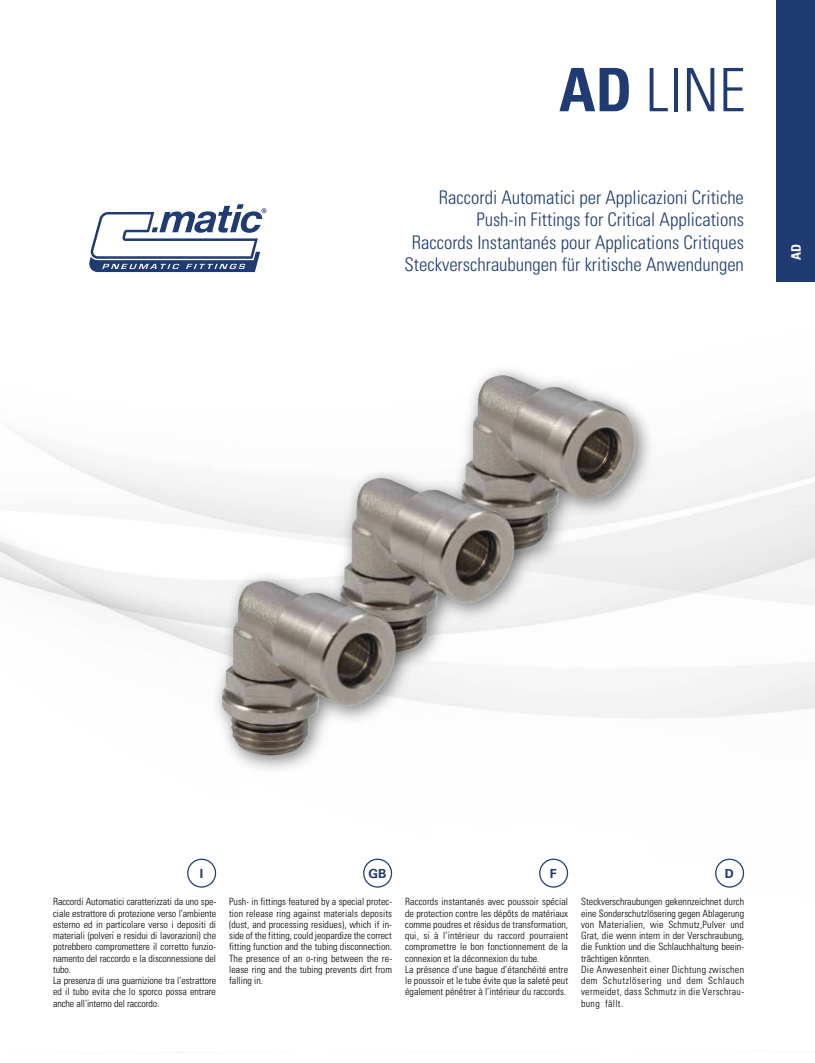
<style>
.page{position:relative;width:815px;height:1063px;background:#fff}
.page>*{position:absolute;margin:0;border:0;box-sizing:border-box;transform-origin:0 0}
.t1{font:300 condensed 60px "Univers";color:#1f3b71}
.t2{font:300 condensed 18.75px/22.5px "Univers";color:#1f3b71;text-align:right}
.t3{font:700 condensed 13.12px "Univers";color:#fff}
.t4{font:700 12.5px "Univers";color:#1f3b71}
.t5{font:300 condensed 10px/11.2px "Univers";color:#000}
.s1{font-weight:700}
</style>
<div class="page">
<img style="left:0;top:209px;width:815px;height:844px">
<svg style="left:89px;top:204px;width:177px;height:68px"></svg>
<img style="left:445px;top:358px;width:216px;height:218px">
<img style="left:461px;top:375px;width:181px;height:180px">
<img style="left:323px;top:460px;width:217px;height:218px">
<img style="left:340px;top:478px;width:181px;height:179px">
<img style="left:205px;top:564px;width:216px;height:216px">
<img style="left:221px;top:581px;width:182px;height:179px">
<div style="left:715px;top:859px;width:29px;height:29px;border:1px solid #1f3b71;border-radius:50%"></div>
<div style="left:539px;top:859px;width:29px;height:29px;border:1px solid #1f3b71;border-radius:50%"></div>
<div style="left:363px;top:859px;width:29px;height:29px;border:1px solid #1f3b71;border-radius:50%"></div>
<div style="left:187px;top:859px;width:29px;height:29px;border:1px solid #1f3b71;border-radius:50%"></div>
<div style="left:776px;top:0;width:39px;height:282px;background:#1f3b71"></div>
<h1 class="t1" style="left:559px;top:54px;width:188px"><span class="s1">AD</span> LINE</h1>
<h2 class="t2" style="left:405px;top:186px;width:341px">Raccordi Automatici per Applicazioni Critiche Push-in Fittings for Critical Applications<br>Raccords Instantanés pour Applications Critiques Steckverschraubungen für kritische Anwendungen</h2>
<h3 class="t3" style="left:788px;top:260px;width:18px;rotate:-90deg">AD</h3>
<p class="t4" style="left:200px;top:866px;width:5px">I</p>
<p class="t4" style="left:368px;top:866px;width:20px">GB</p>
<p class="t4" style="left:550px;top:866px;width:8px">F</p>
<p class="t4" style="left:725px;top:866px;width:11px">D</p>
<p class="t5" style="left:53px;top:896px;width:165px">Raccordi Automatici caratterizzati da uno spe&shy;ciale estrattore di protezione verso l’ambiente esterno ed in particolare verso i depositi di materiali (polveri e residui di lavorazioni) che potrebbero compromettere il corretto funzio&shy;namento del raccordo e la disconnessione del tubo.<br>La presenza di una guarnizione tra l’estrattore ed il tubo evita che lo sporco possa entrare anche all’interno del raccordo.</p>
<p class="t5" style="left:229px;top:896px;width:165px;text-align:justify">Push- in fittings featured by a special protec&shy;tion release ring against materials deposits (dust, and processing residues), which if in&shy;side of the fitting, could jeopardize the correct fitting function and the tubing disconnection.<br>The presence of an o-ring between the re&shy;lease ring and the tubing prevents dirt from falling in.</p>
<p class="t5" style="left:405px;top:896px;width:165px">Raccords instantanés avec poussoir spécial de protection contre les dépôts de matériaux comme poudres et résidus de transformation, qui, si à l’intérieur du raccord pourraient compromettre le bon fonctionnement de la connexion et la déconnexion du tube.<br>La présence d’une bague d’étanchéité entre le poussoir et le tube évite que la saleté peut également pénétrer à l’intérieur du raccords.</p>
<p class="t5" style="left:581px;top:896px;width:165px">Steckverschraubungen gekennzeichnet durch eine Sonderschutzlösering gegen Ablagerung von Materialien, wie Schmutz,Pulver und Grat, die wenn intern in der Verschraubung, die Funktion und die Schlauchhaltung beein&shy;trächtigen könnten.<br>Die Anwesenheit einer Dichtung zwischen dem Schutzlösering und dem Schlauch vermeidet, dass Schmutz in die Verschrau&shy;bung fällt.</p>
</div>
